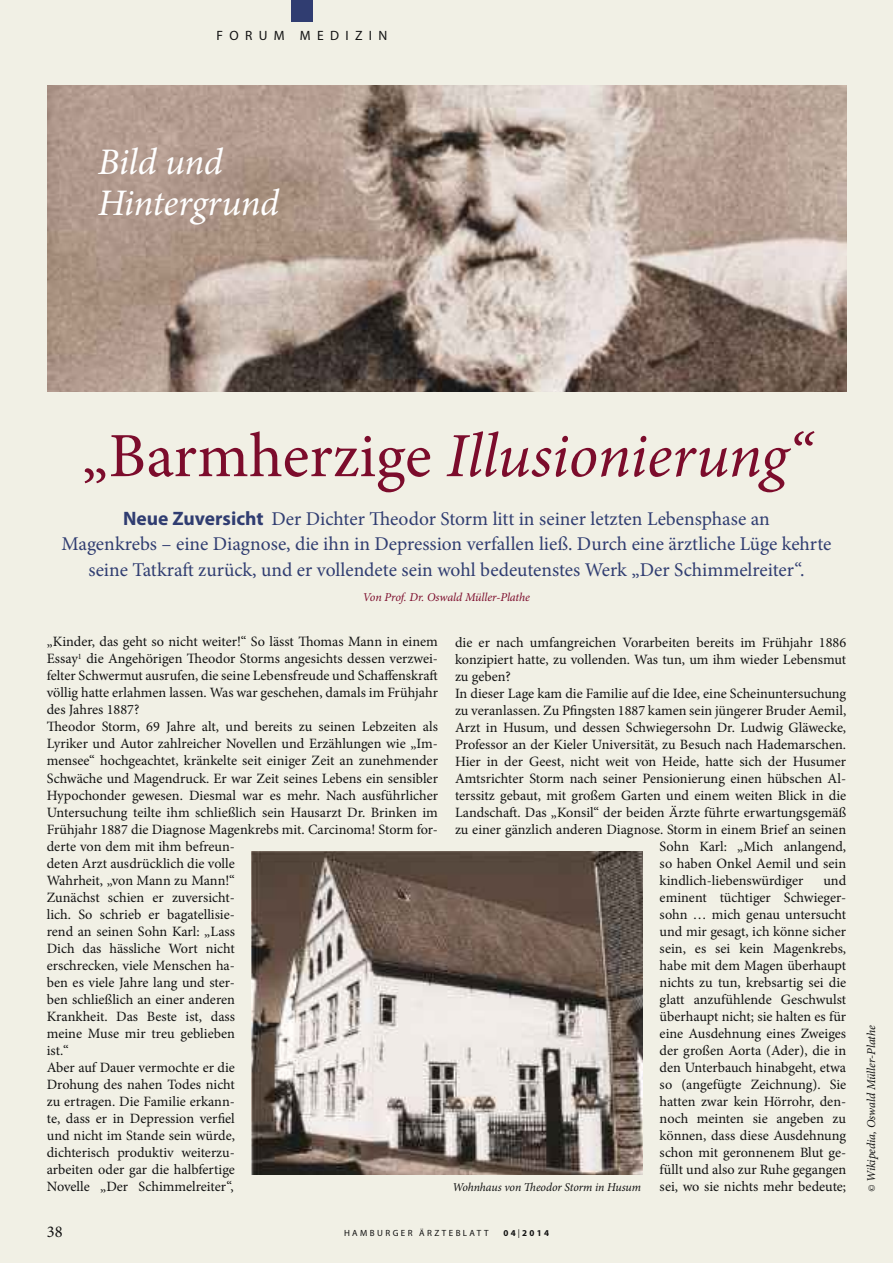
<style>
.page{position:relative;width:893px;height:1263px;background:#f1f0e5}
.page>*{position:absolute;margin:0;border:0;box-sizing:border-box;transform-origin:0 0}
.t1{font:italic 63px "Minion Pro";letter-spacing:-.005em;color:#7c0c2c}
.t2{font:italic 37.5px/40.5px "Minion Pro";letter-spacing:-.005em;color:#fff}
.t3{font:19.5px/25.5px "Minion Pro";color:#303d71;text-align:center}
.t4{font:16.5px "Minion Pro";color:#121212}
.t5{font:14.25px/17px "Minion Pro";color:#121212}
.t6{font:13.5px "Myriad Pro Regular OV LEQXQA";letter-spacing:.47em;color:#121212}
.t7{font:italic 12px "Minion Pro";letter-spacing:-.01em;color:#121212}
.t8{font:italic 12px "Minion Pro";letter-spacing:-.005em;color:#7c0c2c}
.t9{font:9px "Myriad Pro Regular OV LEQXQA";letter-spacing:.27em;color:#121212}
.t10{font:9px "Myriad Pro Bold OV MEQXQA";letter-spacing:.25em;color:#121212}
.s1{font-style:normal}
.s2{font-family:"Myriad Pro";font-weight:700}
.s3{font-family:"Myriad Pro Regular OV LEQXQA"}
.s4{font-size:10.5px}
</style>
<div class="page">
<img style="left:47px;top:85px;width:799px;height:306px">
<div style="left:291px;top:0;width:22px;height:21px;background:#303d71"></div>
<img style="left:252px;top:851px;width:391px;height:324px">
<p class="t6" style="left:217px;top:27px;width:172px">FORUM MEDIZIN</p>
<h2 class="t2" style="left:98px;top:141px;width:183px">Bild und<br>Hintergrund</h2>
<h1 class="t1" style="left:82px;top:418px;width:731px"><span class="s1">„Barmherzige</span> Illusionierung“</h1>
<p class="t3" style="left:61px;top:505px;width:771px"><span class="s2">Neue Zuversicht</span> Der Dichter Theodor Storm litt in seiner letzten Lebensphase an<br>Magenkrebs – eine Diagnose, die ihn in Depression verfallen ließ. Durch eine ärztliche Lüge kehrte seine Tatkraft zurück, und er vollendete sein wohl bedeutenstes Werk „Der Schimmelreiter“.</p>
<p class="t8" style="left:363px;top:590px;width:169px">Von Prof. Dr. Oswald Müller-Plathe</p>
<p class="t5" style="left:47px;top:633px;width:393px">„Kinder, das geht so nicht weiter!“ So lässt Thomas Mann in einem Essay<sup>1</sup> die Angehörigen Theodor Storms angesichts dessen verzwei&shy;felter Schwermut ausrufen, die seine Lebensfreude und Schaffenskraft völlig hatte erlahmen lassen. Was war geschehen, damals im Frühjahr des Jahres 1887?<br>Theodor Storm, 69 Jahre alt, und bereits zu seinen Lebzeiten als Lyriker und Autor zahlreicher Novellen und Erzählungen wie „Im&shy;mensee“ hochgeachtet, kränkelte seit einiger Zeit an zunehmender Schwäche und Magendruck. Er war Zeit seines Lebens ein sensibler Hypochonder gewesen. Diesmal war es mehr. Nach ausführlicher Untersuchung teilte ihm schließlich sein Hausarzt Dr. Brinken im Frühjahr 1887 die Diagnose Magenkrebs mit. Carcinoma! Storm for&shy;derte von dem mit ihm befreun-<br>deten Arzt ausdrücklich die volle<br>Wahrheit, „von Mann zu Mann!“<br>Zunächst schien er zuversicht-<br>lich. So schrieb er bagatellisie-<br>rend an seinen Sohn Karl: „Lass<br>Dich das hässliche Wort nicht<br>erschrecken, viele Menschen ha-<br>ben es viele Jahre lang und ster-<br>ben schließlich an einer anderen<br>Krankheit. Das Beste ist, dass<br>meine Muse mir treu geblieben<br>ist.“<br>Aber auf Dauer vermochte er die<br>Drohung des nahen Todes nicht<br>zu ertragen. Die Familie erkann-<br>te, dass er in Depression verfiel<br>und nicht im Stande sein würde,<br>dichterisch produktiv weiterzu-<br>arbeiten oder gar die halbfertige<br>Novelle „Der Schimmelreiter“,</p>
<p class="t5" style="left:455px;top:633px;width:393px">die er nach umfangreichen Vorarbeiten bereits im Frühjahr 1886</p>
<p class="t5" style="left:455px;top:650px;width:393px">konzipiert hatte, zu vollenden. Was tun, um ihm wieder Lebensmut</p>
<p class="t5" style="left:455px;top:667px;width:57px">zu geben?</p>
<p class="t5" style="left:455px;top:684px;width:393px">In dieser Lage kam die Familie auf die Idee, eine Scheinuntersuchung</p>
<p class="t5" style="left:455px;top:701px;width:393px">zu veranlassen. Zu Pfingsten 1887 kamen sein jüngerer Bruder Aemil,</p>
<p class="t5" style="left:455px;top:718px;width:393px">Arzt in Husum, und dessen Schwiegersohn Dr. Ludwig Gläwecke,</p>
<p class="t5" style="left:455px;top:735px;width:393px">Professor an der Kieler Universität, zu Besuch nach Hademarschen.</p>
<p class="t5" style="left:455px;top:752px;width:393px">Hier in der Geest, nicht weit von Heide, hatte sich der Husumer</p>
<p class="t5" style="left:455px;top:769px;width:393px">Amtsrichter Storm nach seiner Pensionierung einen hübschen Al-</p>
<p class="t5" style="left:455px;top:786px;width:393px">terssitz gebaut, mit großem Garten und einem weiten Blick in die</p>
<p class="t5" style="left:455px;top:803px;width:393px">Landschaft. Das „Konsil“ der beiden Ärzte führte erwartungsgemäß</p>
<p class="t5" style="left:455px;top:820px;width:393px">zu einer gänzlich anderen Diagnose. Storm in einem Brief an seinen</p>
<p class="t5" style="left:660px;top:837px;width:188px">Sohn Karl: „Mich anlangend,</p>
<p class="t5" style="left:660px;top:854px;width:188px">so haben Onkel Aemil und sein</p>
<p class="t5" style="left:660px;top:871px;width:145px">kindlich-liebenswürdiger</p>
<p class="t5" style="left:660px;top:871px;width:188px;text-align:justify;text-indent:164px">und eminent tüchtiger Schwieger&shy;sohn … mich genau untersucht und mir gesagt, ich könne sicher sein, es sei kein Magenkrebs, habe mit dem Magen überhaupt nichts zu tun, krebsartig sei die glatt anzufühlende Geschwulst überhaupt nicht; sie halten es für eine Ausdehnung eines Zweiges der großen Aorta (Ader), die in den Unterbauch hinabgeht, etwa so (angefügte Zeichnung). Sie hatten zwar kein Hörrohr, den&shy;noch meinten sie angeben zu können, dass diese Ausdehnung schon mit geronnenem Blut ge&shy;füllt und also zur Ruhe gegangen</p>
<p class="t7" style="left:452px;top:1180px;width:190px">Wohnhaus von Theodor Storm in Husum</p>
<p class="t5" style="left:660px;top:1178px;width:188px">sei, wo sie nichts mehr bedeute;</p>
<p class="t4" style="left:47px;top:1221px;width:17px">38</p>
<p class="t9" style="left:344px;top:1227px;width:146px">HAMBURGER ÄRZTEBLATT</p>
<p class="t10" style="left:503px;top:1227px;width:47px">04<span class="s3">|</span>2014</p>
<p class="t7" style="left:864px;top:1192px;width:168px;rotate:-90deg"><span class="s4">©</span> Wikipedia, Oswald Müller-Plathe</p>
</div>
